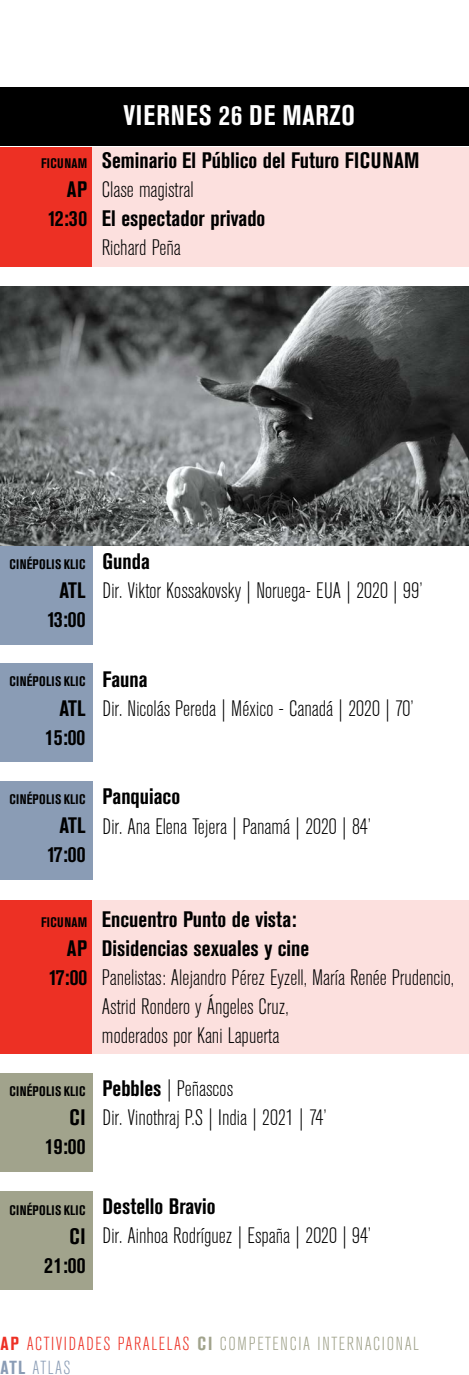
<style>
.page{position:relative;width:469px;height:1375px;background:#fff}
.page>*{position:absolute;margin:0;border:0;box-sizing:border-box;transform-origin:0 0}
.t1{font:700 condensed 28.12px "Akzidenz Grotesk BE";letter-spacing:.035em;color:#fff}
.t2{font:300 condensed 22.19px/29.1px "Akzidenz Grotesk BE";color:#000}
.t3{font:700 condensed 22.19px/29.1px "Akzidenz Grotesk BE";color:#000;text-align:right}
.t4{font:300 condensed 18.75px/24.4px "Akzidenz Grotesk BE";letter-spacing:.08em;color:#a1a38c}
.t5{font:700 condensed 13.75px "Akzidenz Grotesk BE";letter-spacing:.02em;color:#000}
.s1{font-weight:700}
.s2{font-weight:700;color:#ed3024}
.s3{color:#ed3024}
.s4{font-weight:700;color:#8a9cb5}
.s5{color:#8a9cb5}
</style>
<div class="page">
<div style="left:0;top:546px;width:92px;height:99px;background:#8a9cb5"></div>
<div style="left:0;top:88px;width:469px;height:58px;background:#000"></div>
<div style="left:0;top:147px;width:92px;height:119px;background:#ed3024"></div>
<div style="left:93px;top:147px;width:376px;height:119px;background:#fce0de"></div>
<div style="left:0;top:900px;width:92px;height:154px;background:#ed3024"></div>
<div style="left:93px;top:900px;width:376px;height:154px;background:#fce0de"></div>
<div style="left:0;top:1073px;width:92px;height:99px;background:#a1a38c"></div>
<div style="left:0;top:663px;width:92px;height:99px;background:#8a9cb5"></div>
<div style="left:0;top:781px;width:92px;height:99px;background:#8a9cb5"></div>
<div style="left:0;top:1191px;width:92px;height:99px;background:#a1a38c"></div>
<img style="left:0;top:287px;width:469px;height:259px">
<p class="t5" style="left:41px;top:155px;width:48px">FICUNAM</p>
<p class="t3" style="left:48px;top:175px;width:41px">AP<br>12:30</p>
<p class="t1" style="left:123px;top:99px;width:233px">VIERNES 26 DE MARZO</p>
<p class="t3" style="left:102px;top:146px;width:319px">Seminario El Público del Futuro FICUNAM</p>
<p class="t2" style="left:102px;top:176px;width:93px">Clase magistral</p>
<p class="t3" style="left:102px;top:204px;width:165px">El espectador privado</p>
<p class="t2" style="left:102px;top:234px;width:80px">Richard Peña</p>
<p class="t5" style="left:9px;top:556px;width:77px">CINÉPOLIS KLIC</p>
<p class="t3" style="left:47px;top:576px;width:40px;text-align:center">ATL<br>13:00</p>
<p class="t5" style="left:9px;top:674px;width:77px">CINÉPOLIS KLIC</p>
<p class="t3" style="left:45px;top:694px;width:42px">ATL<br>15:00</p>
<p class="t5" style="left:9px;top:792px;width:77px">CINÉPOLIS KLIC</p>
<p class="t3" style="left:47px;top:811px;width:40px;text-align:center">ATL<br>17:00</p>
<p class="t3" style="left:103px;top:547px;width:49px">Gunda</p>
<p class="t2" style="left:103px;top:577px;width:321px">Dir. Viktor Kossakovsky | Noruega- EUA | 2020 | 99’</p>
<p class="t3" style="left:103px;top:665px;width:46px">Fauna</p>
<p class="t2" style="left:103px;top:694px;width:312px">Dir. Nicolás Pereda | México - Canadá | 2020 | 70’</p>
<p class="t3" style="left:103px;top:782px;width:79px">Panquiaco</p>
<p class="t2" style="left:103px;top:812px;width:270px">Dir. Ana Elena Tejera | Panamá | 2020 | 84’</p>
<p class="t5" style="left:41px;top:914px;width:48px">FICUNAM</p>
<p class="t3" style="left:49px;top:934px;width:40px">AP<br>17:00</p>
<p class="t5" style="left:9px;top:1083px;width:77px">CINÉPOLIS KLIC</p>
<p class="t3" style="left:45px;top:1103px;width:42px">CI<br>19:00</p>
<p class="t3" style="left:102px;top:905px;width:209px;text-align:left">Encuentro Punto de vista:<br>Disidencias sexuales y cine</p>
<p class="t2" style="left:102px;top:964px;width:353px">Panelistas: Alejandro Pérez Eyzell, María Renée Prudencio,<br>Astrid Rondero y Ángeles Cruz,<br>moderados por Kani Lapuerta</p>
<p class="t2" style="left:103px;top:1074px;width:225px"><span class="s1">Pebbles</span> | Peñascos<br>Dir. Vinothraj P.S | India | 2021 | 74’</p>
<p class="t5" style="left:9px;top:1203px;width:77px">CINÉPOLIS KLIC</p>
<p class="t3" style="left:44px;top:1222px;width:43px">CI<br>21:00</p>
<p class="t3" style="left:103px;top:1192px;width:114px">Destello Bravio</p>
<p class="t2" style="left:103px;top:1222px;width:270px">Dir. Ainhoa Rodríguez | España | 2020 | 94’</p>
<p class="t4" style="left:0;top:1332px;width:420px"><span class="s2">AP</span> <span class="s3">ACTIVIDADES PARALELAS</span> <span class="s1">CI</span> COMPETENCIA INTERNACIONAL<br><span class="s4">ATL</span> <span class="s5">ATLAS</span></p>
</div>
